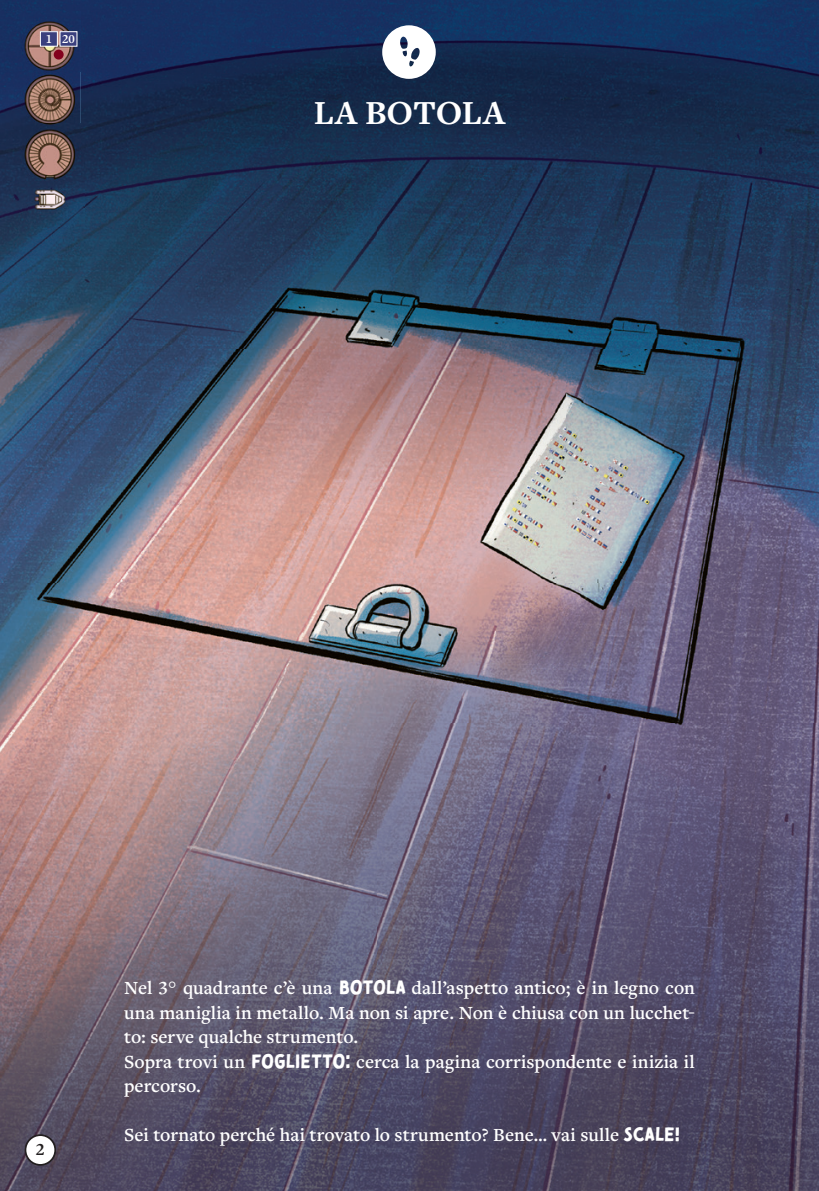
<style>
.page{position:relative;width:819px;height:1191px;background:#fff}
.page>*{position:absolute;margin:0;border:0;box-sizing:border-box;transform-origin:0 0}
.t1{font:700 35px "Freight Text Pro";letter-spacing:.005em;color:#fff}
.t2{font:600 19.25px/24.5px "Freight Text Pro";color:#fff}
.t3{font:700 17.5px "Freight Text Pro";color:#231f20}
.t4{font:700 12.78px "Freight Text Pro";color:#fff}
.s1{font-family:"Tomarik Brush";font-weight:400}
</style>
<div class="page">
<img style="left:0;top:0;width:818px;height:1191px">
<hr style="left:818px;top:0;width:1px;height:1191px;background:#7bbee7">
<div style="left:25px;top:1135px;width:30px;height:29px;background:#fff;border-radius:50%"></div>
<div style="left:25px;top:1134px;width:31px;height:31px;border:2px solid #231f20;border-radius:50%"></div>
<svg style="left:382px;top:25px;width:54px;height:54px"></svg>
<img style="left:0;top:11px;width:80px;height:169px">
<img style="left:0;top:123px;width:80px;height:6px">
<img style="left:29px;top:189px;width:56px;height:38px">
<div style="left:54px;top:50px;width:10px;height:10px;background:#83011d;border-radius:50%"></div>
<div style="left:40px;top:32px;width:17px;height:14px;background:#3a407e"></div>
<div style="left:40px;top:31px;width:18px;height:16px;border:1px solid #fff"></div>
<div style="left:60px;top:32px;width:17px;height:14px;background:#3a407e"></div>
<div style="left:60px;top:31px;width:17px;height:16px;border:1px solid #fff"></div>
<p class="t4" style="left:46px;top:31px;width:30px">1 20</p>
<h1 class="t1" style="left:314px;top:89px;width:193px">LA BOTOLA</h1>
<p class="t3" style="left:36px;top:1137px;width:10px">2</p>
<p class="t2" style="left:124px;top:975px;width:572px">Nel 3° quadrante c’è una <span class="s1">BOTOLA</span> dall’aspetto antico; è in legno con una maniglia in metallo. Ma non si apre. Non è chiusa con un lucchet&shy;to: serve qualche strumento.<br>Sopra trovi un <span class="s1">FOGLIETTO:</span> cerca la pagina corrispondente e inizia il percorso.</p>
<p class="t2" style="left:124px;top:1122px;width:557px">Sei tornato perché hai trovato lo strumento? Bene… vai sulle <span class="s1">SCALE!</span></p>
</div>
